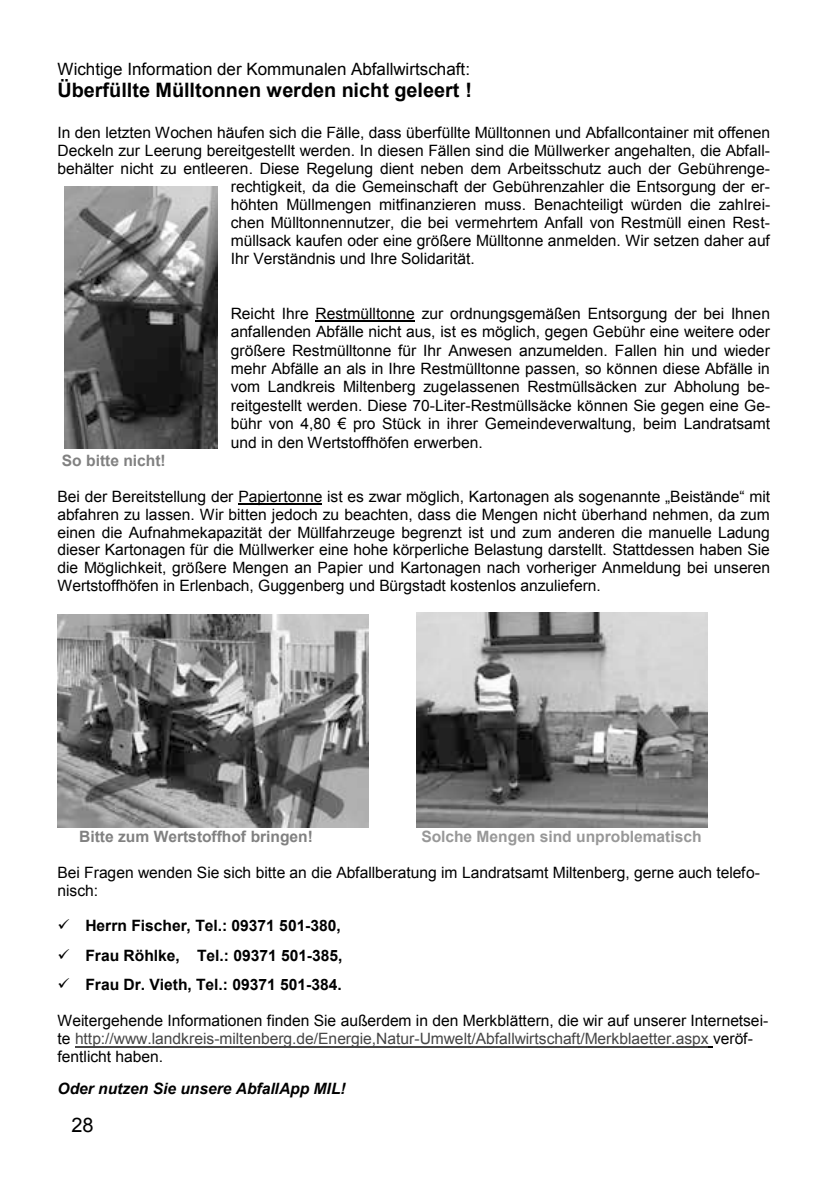
<style>
.page{position:relative;width:840px;height:1191px;background:#fff}
.page>*{position:absolute;margin:0;border:0;box-sizing:border-box;transform-origin:0 0}
.t1{font:20px "Arial";color:#000}
.t2{font:700 19.8px "Arial";color:#000}
.t3{font:17px "Arial";color:#000}
.t4{font:15.6px/18.4px "Arial";color:#000;text-align:justify}
.t5{font:700 15.6px "Arial";color:#000}
.t6{font:700 15.6px "Arial";color:#818181}
.t7{font:italic 700 15.6px "Arial";color:#000}
.t8{font:700 15.6px "Arial";color:#989898}
.s1{font-style:inherit}
.s2{color:#464646}
</style>
<div class="page">
<hr style="left:315px;top:321px;width:100px;height:1px;background:#000">
<hr style="left:238px;top:503px;width:84px;height:2px;background:#000">
<hr style="left:75px;top:1046px;width:633px;height:1px;background:#464646">
<img style="left:57px;top:614px;width:311px;height:213px">
<img style="left:416px;top:612px;width:290px;height:215px">
<img style="left:65px;top:186px;width:152px;height:262px">
<p class="t3" style="left:57px;top:57px;width:414px">Wichtige Information der Kommunalen Abfallwirtschaft:</p>
<p class="t2" style="left:57px;top:77px;width:416px">Überfüllte Mülltonnen werden nicht geleert !</p>
<p class="t4" style="left:57px;top:124px;width:713px">In den letzten Wochen häufen sich die Fälle, dass überfüllte Mülltonnen und Abfallcontainer mit offenen</p>
<p class="t4" style="left:57px;top:142px;width:713px">Deckeln zur Leerung bereitgestellt werden. In diesen Fällen sind die Müllwerker angehalten, die Abfall-</p>
<p class="t4" style="left:57px;top:160px;width:713px">behälter nicht zu entleeren. Diese Regelung dient neben dem Arbeitsschutz auch der Gebührenge-</p>
<p class="t4" style="left:231px;top:178px;width:540px">rechtigkeit, da die Gemeinschaft der Gebührenzahler die Entsorgung der er-</p>
<p class="t4" style="left:231px;top:196px;width:540px">höhten Müllmengen mitfinanzieren muss. Benachteiligt würden die zahlrei-</p>
<p class="t4" style="left:231px;top:213px;width:540px">chen Mülltonnennutzer, die bei vermehrtem Anfall von Restmüll einen Rest-</p>
<p class="t4" style="left:231px;top:231px;width:540px">müllsack kaufen oder eine größere Mülltonne anmelden. Wir setzen daher auf</p>
<p class="t4" style="left:231px;top:249px;width:245px">Ihr Verständnis und Ihre Solidarität.</p>
<p class="t4" style="left:231px;top:304px;width:540px">Reicht Ihre Restmülltonne zur ordnungsgemäßen Entsorgung der bei Ihnen anfallenden Abfälle nicht aus, ist es möglich, gegen Gebühr eine weitere oder größere Restmülltonne für Ihr Anwesen anzumelden. Fallen hin und wieder mehr Abfälle an als in Ihre Restmülltonne passen, so können diese Abfälle in vom Landkreis Miltenberg zugelassenen Restmüllsäcken zur Abholung be&shy;reitgestellt werden. Diese 70-Liter-Restmüllsäcke können Sie gegen eine Ge&shy;<span class="s1">bühr von 4,80 € pro Stück</span> in ihrer Gemeindeverwaltung, beim Landratsamt und in den Wertstoffhöfen erwerben.</p>
<p class="t6" style="left:62px;top:450px;width:105px">So bitte nicht!</p>
<p class="t4" style="left:57px;top:487px;width:713px;line-height:17.8px">Bei der Bereitstellung der Papiertonne ist es zwar möglich, Kartonagen als sogenannte <span class="s1">„Beistände“ mit </span>abfahren zu lassen. Wir bitten jedoch zu beachten, dass die Mengen nicht überhand nehmen, da zum einen die Aufnahmekapazität der Müllfahrzeuge begrenzt ist und zum anderen die manuelle Ladung dieser Kartonagen für die Müllwerker eine hohe körperliche Belastung darstellt. Stattdessen haben Sie die Möglichkeit, größere Mengen an Papier und Kartonagen nach vorheriger Anmeldung bei unseren Wertstoffhöfen in Erlenbach, Guggenberg und Bürgstadt kostenlos anzuliefern.</p>
<p class="t6" style="left:79px;top:826px;width:235px">Bitte zum Wertstoffhof bringen!</p>
<p class="t8" style="left:421px;top:826px;width:282px">Solche Mengen sind unproblematisch</p>
<p class="t4" style="left:57px;top:863px;width:703px">Bei Fragen wenden Sie sich bitte an die Abfallberatung im Landratsamt Miltenberg, gerne auch telefo&shy;nisch:</p>
<p class="t5" style="left:57px;top:915px;width:285px">✓ Herrn Fischer, Tel.: 09371 501-380,</p>
<p class="t5" style="left:57px;top:945px;width:286px">✓ Frau Röhlke, Tel.: 09371 501-385,</p>
<p class="t5" style="left:57px;top:974px;width:285px">✓ Frau Dr. Vieth, Tel.: 09371 501-384.</p>
<p class="t4" style="left:57px;top:1012px;width:712px;line-height:17.8px;text-align:left">Weitergehende Informationen finden Sie außerdem in den Merkblättern, die wir auf unserer Internetsei&shy;te <span class="s2">http://www.landkreis-miltenberg.de/Energie,Natur-Umwelt/Abfallwirtschaft/Merkblaetter.aspx</span> veröf&shy;fentlicht haben.</p>
<p class="t7" style="left:57px;top:1078px;width:290px">Oder nutzen Sie unsere AbfallApp MIL!</p>
<p class="t1" style="left:71px;top:1111px;width:24px">28</p>
</div>
